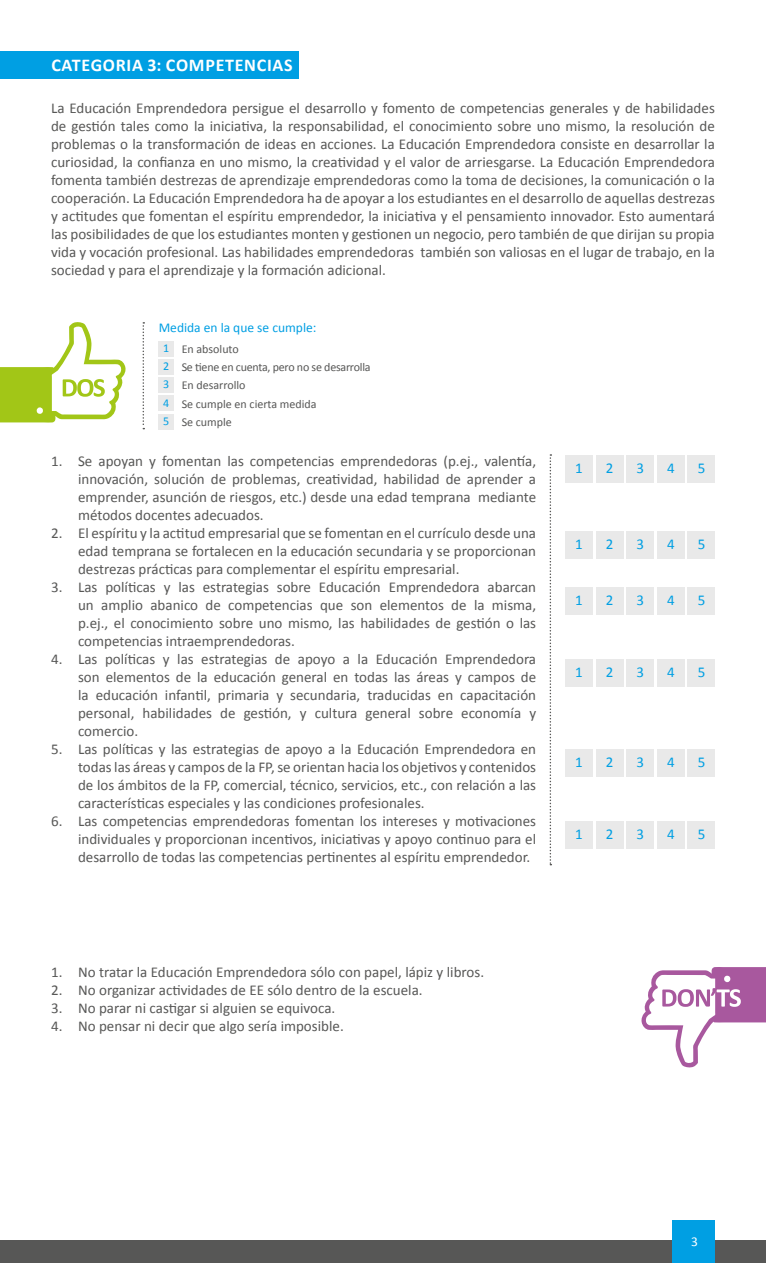
<style>
.page{position:relative;width:766px;height:1263px;background:#fff}
.page>*{position:absolute;margin:0;border:0;box-sizing:border-box;transform-origin:0 0}
.t1{font:700 18px "Calibri";letter-spacing:.04em;color:#fff}
.t2{font:15px/18px "Calibri";color:#575756;text-align:justify}
.t3{font:15px "Calibri";color:#009fe3}
.t4{font:13.5px "Calibri";color:#009fe3}
.t5{font:13.5px "Calibri";color:#fff}
.t6{font:12px/18px "Calibri";letter-spacing:-.02em;color:#575756}
.t7{font:12px/18.5px "Calibri";color:#575756}
.t8{font:12px "Calibri";color:#009fe3}
.s1{color:#009fe3}
</style>
<div class="page">
<div style="left:0;top:1240px;width:765px;height:23px;background:#575756"></div>
<div style="left:672px;top:1220px;width:42px;height:43px;background:#009fe3"></div>
<div style="left:0;top:51px;width:299px;height:27px;background:#009fe3"></div>
<svg style="left:0;top:322px;width:126px;height:101px"></svg>
<svg style="left:641px;top:967px;width:124px;height:101px"></svg>
<div style="left:687px;top:455px;width:27px;height:27px;background:#e9e9e9"></div>
<div style="left:657px;top:455px;width:27px;height:27px;background:#e9e9e9"></div>
<div style="left:626px;top:455px;width:27px;height:27px;background:#e9e9e9"></div>
<div style="left:596px;top:455px;width:27px;height:27px;background:#e9e9e9"></div>
<div style="left:565px;top:455px;width:28px;height:27px;background:#e9e9e9"></div>
<div style="left:687px;top:532px;width:27px;height:27px;background:#e9e9e9"></div>
<div style="left:657px;top:532px;width:27px;height:27px;background:#e9e9e9"></div>
<div style="left:626px;top:532px;width:27px;height:27px;background:#e9e9e9"></div>
<div style="left:596px;top:532px;width:27px;height:27px;background:#e9e9e9"></div>
<div style="left:565px;top:532px;width:28px;height:27px;background:#e9e9e9"></div>
<div style="left:687px;top:587px;width:27px;height:27px;background:#e9e9e9"></div>
<div style="left:657px;top:587px;width:27px;height:27px;background:#e9e9e9"></div>
<div style="left:626px;top:587px;width:27px;height:27px;background:#e9e9e9"></div>
<div style="left:596px;top:587px;width:27px;height:27px;background:#e9e9e9"></div>
<div style="left:565px;top:587px;width:28px;height:27px;background:#e9e9e9"></div>
<div style="left:687px;top:659px;width:27px;height:28px;background:#e9e9e9"></div>
<div style="left:657px;top:659px;width:27px;height:28px;background:#e9e9e9"></div>
<div style="left:626px;top:659px;width:27px;height:28px;background:#e9e9e9"></div>
<div style="left:596px;top:659px;width:27px;height:28px;background:#e9e9e9"></div>
<div style="left:565px;top:659px;width:28px;height:28px;background:#e9e9e9"></div>
<svg style="left:549px;top:454px;width:2px;height:411px"></svg>
<div style="left:687px;top:749px;width:27px;height:28px;background:#e9e9e9"></div>
<div style="left:657px;top:749px;width:27px;height:28px;background:#e9e9e9"></div>
<div style="left:626px;top:749px;width:27px;height:28px;background:#e9e9e9"></div>
<div style="left:596px;top:749px;width:27px;height:28px;background:#e9e9e9"></div>
<div style="left:565px;top:749px;width:28px;height:28px;background:#e9e9e9"></div>
<div style="left:687px;top:822px;width:27px;height:27px;background:#e9e9e9"></div>
<div style="left:657px;top:822px;width:27px;height:27px;background:#e9e9e9"></div>
<div style="left:626px;top:822px;width:27px;height:27px;background:#e9e9e9"></div>
<div style="left:596px;top:822px;width:27px;height:27px;background:#e9e9e9"></div>
<div style="left:565px;top:822px;width:28px;height:27px;background:#e9e9e9"></div>
<div style="left:159px;top:341px;width:15px;height:16px;background:#e9e9e9"></div>
<div style="left:159px;top:359px;width:15px;height:16px;background:#e9e9e9"></div>
<div style="left:159px;top:377px;width:15px;height:16px;background:#e9e9e9"></div>
<div style="left:159px;top:396px;width:15px;height:15px;background:#e9e9e9"></div>
<div style="left:159px;top:414px;width:15px;height:15px;background:#e9e9e9"></div>
<svg style="left:142px;top:322px;width:2px;height:107px"></svg>
<p class="t1" style="left:51px;top:53px;width:243px">CATEGORIA 3: COMPETENCIAS</p>
<p class="t2" style="left:51px;top:99px;width:665px">La Educación Emprendedora persigue el desarrollo y fomento de competencias generales y de habilidades de gestión tales como la iniciativa, la responsabilidad, el conocimiento sobre uno mismo, la resolución de problemas o la transformación de ideas en acciones. La Educación Emprendedora consiste en desarrollar la curiosidad, la confianza en uno mismo, la creatividad y el valor de arriesgarse. La Educación Emprendedora fomenta también destrezas de aprendizaje emprendedoras como la toma de decisiones, la comunicación o la cooperación. La Educación Emprendedora ha de apoyar a los estudiantes en el desarrollo de aquellas destrezas y actitudes que fomentan el espíritu emprendedor, la iniciativa y el pensamiento innovador. Esto aumentará las posibilidades de que los estudiantes monten y gestionen un negocio, pero también de que dirijan su propia vida y vocación profesional. Las habilidades emprendedoras también son valiosas en el lugar de trabajo, en la sociedad y para el aprendizaje y la formación adicional.</p>
<p class="t4" style="left:159px;top:319px;width:159px">Medida en la que se cumple:</p>
<p class="t6" style="left:163px;top:340px;width:209px;text-indent:18px">En absoluto<br><span class="s1">2</span> Se tiene en cuenta, pero no se desarrolla</p>
<p class="t8" style="left:163px;top:341px;width:8px">1</p>
<p class="t7" style="left:163px;top:376px;width:155px"><span class="s1">3</span> En desarrollo<br><span class="s1">4</span> Se cumple en cierta medida<br><span class="s1">5</span> Se cumple</p>
<p class="t2" style="left:78px;top:452px;width:459px;text-indent:-27px">1. Se apoyan y fomentan las competencias emprendedoras (p.ej., valentía, innovación, solución de problemas, creatividad, habilidad de aprender a emprender, asunción de riesgos, etc.) desde una edad temprana mediante métodos docentes adecuados.</p>
<p class="t2" style="left:78px;top:524px;width:459px;text-indent:-27px">2. El espíritu y la actitud empresarial que se fomentan en el currículo desde una edad temprana se fortalecen en la educación secundaria y se proporcionan destrezas prácticas para complementar el espíritu empresarial.</p>
<p class="t2" style="left:78px;top:578px;width:459px;text-indent:-27px">3. Las políticas y las estrategias sobre Educación Emprendedora abarcan un amplio abanico de competencias que son elementos de la misma, p.ej., el conocimiento sobre uno mismo, las habilidades de gestión o las competencias intraemprendedoras.</p>
<p class="t2" style="left:78px;top:650px;width:459px;text-indent:-27px">4. Las políticas y las estrategias de apoyo a la Educación Emprendedora son elementos de la educación general en todas las áreas y campos de la educación infantil, primaria y secundaria, traducidas en capacitación personal, habilidades de gestión, y cultura general sobre economía y comercio.</p>
<p class="t2" style="left:78px;top:740px;width:459px;text-indent:-27px">5. Las políticas y las estrategias de apoyo a la Educación Emprendedora en todas las áreas y campos de la FP, se orientan hacia los objetivos y contenidos de los ámbitos de la FP, comercial, técnico, servicios, etc., con relación a las características especiales y las condiciones profesionales.</p>
<p class="t2" style="left:78px;top:812px;width:459px;text-indent:-27px">6. Las competencias emprendedoras fomentan los intereses y motivaciones individuales y proporcionan incentivos, iniciativas y apoyo continuo para el desarrollo de todas las competencias pertinentes al espíritu emprendedor.</p>
<p class="t3" style="left:575px;top:458px;width:9px">1</p>
<p class="t3" style="left:605px;top:458px;width:9px">2</p>
<p class="t3" style="left:636px;top:458px;width:9px">3</p>
<p class="t3" style="left:667px;top:458px;width:9px">4</p>
<p class="t3" style="left:697px;top:458px;width:9px">5</p>
<p class="t3" style="left:575px;top:535px;width:9px">1</p>
<p class="t3" style="left:605px;top:535px;width:9px">2</p>
<p class="t3" style="left:636px;top:535px;width:9px">3</p>
<p class="t3" style="left:667px;top:535px;width:9px">4</p>
<p class="t3" style="left:697px;top:535px;width:9px">5</p>
<p class="t3" style="left:575px;top:590px;width:9px">1</p>
<p class="t3" style="left:605px;top:590px;width:9px">2</p>
<p class="t3" style="left:636px;top:590px;width:9px">3</p>
<p class="t3" style="left:667px;top:590px;width:9px">4</p>
<p class="t3" style="left:697px;top:590px;width:9px">5</p>
<p class="t3" style="left:575px;top:662px;width:9px">1</p>
<p class="t3" style="left:605px;top:662px;width:9px">2</p>
<p class="t3" style="left:636px;top:662px;width:9px">3</p>
<p class="t3" style="left:667px;top:662px;width:9px">4</p>
<p class="t3" style="left:697px;top:662px;width:9px">5</p>
<p class="t3" style="left:575px;top:753px;width:9px">1</p>
<p class="t3" style="left:605px;top:753px;width:9px">2</p>
<p class="t3" style="left:636px;top:753px;width:9px">3</p>
<p class="t3" style="left:667px;top:753px;width:9px">4</p>
<p class="t3" style="left:697px;top:753px;width:9px">5</p>
<p class="t3" style="left:575px;top:825px;width:9px">1</p>
<p class="t3" style="left:605px;top:825px;width:9px">2</p>
<p class="t3" style="left:636px;top:825px;width:9px">3</p>
<p class="t3" style="left:667px;top:825px;width:9px">4</p>
<p class="t3" style="left:697px;top:825px;width:9px">5</p>
<p class="t2" style="left:51px;top:963px;width:434px">1. No tratar la Educación Emprendedora sólo con papel, lápiz y libros.</p>
<p class="t2" style="left:51px;top:981px;width:373px">2. No organizar actividades de EE sólo dentro de la escuela.</p>
<p class="t2" style="left:51px;top:999px;width:286px">3. No parar ni castigar si alguien se equivoca.</p>
<p class="t2" style="left:51px;top:1017px;width:294px">4. No pensar ni decir que algo sería imposible.</p>
<p class="t5" style="left:691px;top:1233px;width:8px">3</p>
</div>
